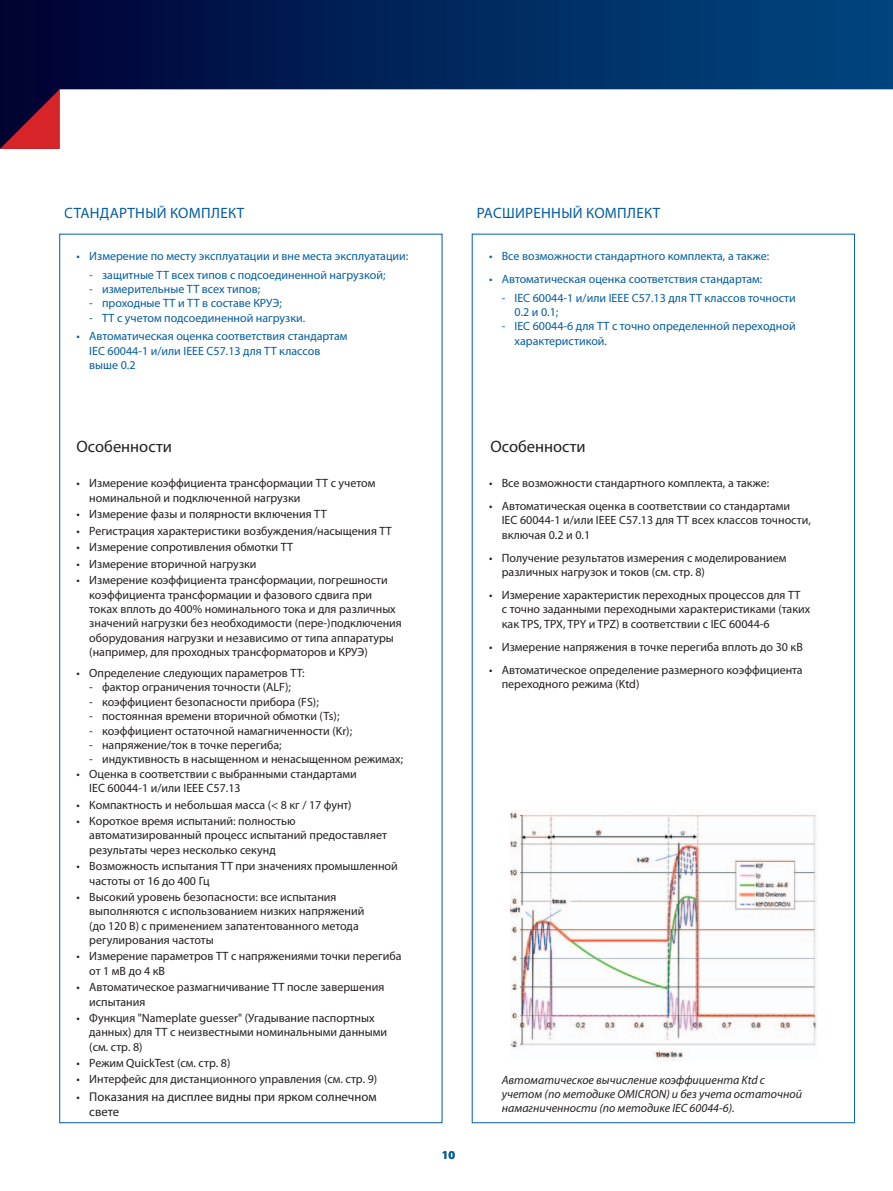
<style>
.page{position:relative;width:893px;height:1191px;background:#fff}
.page>*{position:absolute;margin:0;border:0;box-sizing:border-box;transform-origin:0 0}
.t1{font:16.5px "Myriad Pro";color:#231f20}
.t2{font:15px "Myriad Pro";letter-spacing:.02em;color:#045d9f}
.t3{font:12.75px/15.3px "Myriad Pro";color:#231f20}
.t4{font:12px/14.4px "Myriad Pro";color:#231f20}
.t5{font:12px/14.4px "Myriad Pro";color:#045d9f}
.t6{font:italic 12px/14.4px "Myriad Pro";color:#231f20}
.t7{font:700 12px "Myriad Pro";color:#045d9f}
.s1{font-size:12px}
</style>
<div class="page">
<svg style="left:0;top:0;width:893px;height:90px;background:#01265c"></svg>
<svg style="left:0;top:89px;width:60px;height:60px;background:#6a142d"></svg>
<div style="left:64px;top:191px;width:382px;height:43px;border:1px solid #fff"></div>
<div style="left:476px;top:191px;width:383px;height:43px;border:1px solid #fff"></div>
<div style="left:472px;top:234px;width:383px;height:889px;background:#fff;border:1px solid #045d9f"></div>
<img style="left:510px;top:811px;width:307px;height:249px">
<p class="t2" style="left:64px;top:204px;width:182px">СТАНДАРТНЫЙ КОМПЛЕКТ</p>
<p class="t5" style="left:77px;top:248px;width:333px">• Измерение по месту эксплуатации и вне места эксплуатации:</p>
<p class="t5" style="left:89px;top:267px;width:298px">- защитные ТТ всех типов с подсоединенной нагрузкой;</p>
<p class="t5" style="left:89px;top:282px;width:173px">- измерительные ТТ всех типов;</p>
<p class="t5" style="left:89px;top:296px;width:194px">- проходные ТТ и ТТ в составе КРУЭ;</p>
<p class="t5" style="left:89px;top:310px;width:217px">- ТТ с учетом подсоединенной нагрузки.</p>
<p class="t5" style="left:89px;top:329px;width:260px;text-indent:-13px">• Автоматическая оценка соответствия стандартам<br>IEC 60044-1 и/или IEEE C57.13 для ТТ классов выше 0.2</p>
<h1 class="t1" style="left:77px;top:436px;width:97px">Особенности</h1>
<p class="t4" style="left:89px;top:476px;width:288px;text-indent:-13px">• Измерение коэффициента трансформации ТТ с учетом номинальной и подключенной нагрузки</p>
<p class="t4" style="left:77px;top:506px;width:252px">• Измерение фазы и полярности включения ТТ</p>
<p class="t4" style="left:77px;top:523px;width:317px">• Регистрация характеристики возбуждения/насыщения ТТ</p>
<p class="t4" style="left:77px;top:539px;width:218px">• Измерение сопротивления обмотки ТТ</p>
<p class="t4" style="left:77px;top:556px;width:182px">• Измерение вторичной нагрузки</p>
<p class="t4" style="left:89px;top:573px;width:314px;text-indent:-13px">• Измерение коэффициента трансформации, погрешности коэффициента трансформации и фазового сдвига при токах вплоть до 400% номинального тока и для различных значений нагрузки без необходимости (пере-)подключения оборудования нагрузки и независимо от типа аппаратуры (например, для проходных трансформаторов и КРУЭ)</p>
<p class="t4" style="left:77px;top:665px;width:230px">• Определение следующих параметров ТТ:</p>
<p class="t4" style="left:89px;top:680px;width:203px">- фактор ограничения точности (ALF);</p>
<p class="t4" style="left:89px;top:694px;width:231px">- коэффициент безопасности прибора (FS);</p>
<p class="t4" style="left:89px;top:709px;width:252px">- постоянная времени вторичной обмотки (Ts);</p>
<p class="t4" style="left:89px;top:723px;width:264px">- коэффициент остаточной намагниченности (Kr);</p>
<p class="t4" style="left:89px;top:737px;width:194px">- напряжение/ток в точке перегиба;</p>
<p class="t4" style="left:89px;top:752px;width:315px">- индуктивность в насыщенном и ненасыщенном режимах;</p>
<p class="t4" style="left:89px;top:766px;width:269px;text-indent:-13px">• Оценка в соответствии с выбранными стандартами<br>IEC 60044-1 и/или IEEE C57.13</p>
<p class="t4" style="left:77px;top:797px;width:277px">• Компактность и небольшая масса (&lt; 8 кг / 17 фунт)</p>
<p class="t4" style="left:89px;top:813px;width:299px;text-indent:-13px">• Короткое время испытаний: полностью автоматизированный процесс испытаний предоставляет результаты через несколько секунд</p>
<p class="t4" style="left:89px;top:858px;width:310px;text-indent:-13px">• Возможность испытания ТТ при значениях промышленной частоты от 16 до 400 Гц</p>
<p class="t4" style="left:89px;top:889px;width:277px;text-indent:-13px">• Высокий уровень безопасности: все испытания выполняются с использованием низких напряжений (до 120 В) с применением запатентованного метода регулирования частоты</p>
<p class="t4" style="left:89px;top:949px;width:314px;text-indent:-13px">• Измерение параметров ТТ с напряжениями точки перегиба от 1 мВ до 4 кВ</p>
<p class="t4" style="left:89px;top:979px;width:297px;text-indent:-13px">• Автоматическое размагничивание ТТ после завершения испытания</p>
<p class="t4" style="left:89px;top:1010px;width:299px;text-indent:-13px">• Функция "Nameplate guesser" (Угадывание паспортных данных) для ТТ с неизвестными номинальными данными (см. стр. 8)</p>
<p class="t4" style="left:77px;top:1055px;width:155px">• Режим QuickTest (см. стр. 8)</p>
<p class="t4" style="left:77px;top:1072px;width:302px">• Интерфейс для дистанционного управления (см. стр. 9)</p>
<p class="t3" style="left:89px;top:1088px;width:289px;text-indent:-13px"><span class="s1">•</span> Показания на дисплее видны при ярком солнечном свете</p>
<p class="t2" style="left:477px;top:204px;width:185px">РАСШИРЕННЫЙ КОМПЛЕКТ</p>
<p class="t5" style="left:489px;top:248px;width:282px">• Все возможности стандартного комплекта, а также:</p>
<p class="t5" style="left:489px;top:271px;width:275px">• Автоматическая оценка соответствия стандартам:</p>
<p class="t5" style="left:514px;top:290px;width:283px;text-indent:-13px">- IEC 60044-1 и/или IEEE C57.13 для ТТ классов точности<br>0.2 и 0.1;</p>
<p class="t5" style="left:514px;top:319px;width:283px;text-indent:-13px">- IEC 60044-6 для ТТ с точно определенной переходной характеристикой.</p>
<h1 class="t1" style="left:490px;top:436px;width:97px">Особенности</h1>
<p class="t4" style="left:489px;top:476px;width:282px">• Все возможности стандартного комплекта, а также:</p>
<p class="t4" style="left:502px;top:498px;width:311px;text-indent:-13px">• Автоматическая оценка в соответствии со стандартами<br>IEC 60044-1 и/или IEEE C57.13 для ТТ всех классов точности, включая 0.2 и 0.1</p>
<p class="t4" style="left:502px;top:550px;width:286px;text-indent:-13px">• Получение результатов измерения с моделированием различных нагрузок и токов (см. стр. 8)</p>
<p class="t4" style="left:502px;top:587px;width:310px;text-indent:-13px">• Измерение характеристик переходных процессов для ТТ<br>с точно заданными переходными характеристиками (таких как TPS, TPX, TPY и TPZ) в соответствии с IEC 60044-6</p>
<p class="t4" style="left:489px;top:639px;width:315px">• Измерение напряжения в точке перегиба вплоть до 30 кВ</p>
<p class="t4" style="left:502px;top:662px;width:302px;text-indent:-13px">• Автоматическое определение размерного коэффициента переходного режима (Ktd)</p>
<p class="t7" style="left:442px;top:1146px;width:15px">10</p>
<p class="t6" style="left:502px;top:1072px;width:302px">Автоматическое вычисление коэффициента Ktd с учетом (по методике OMICRON) и без учета остаточной намагниченности (по методике IEC 60044-6).</p>
</div>
